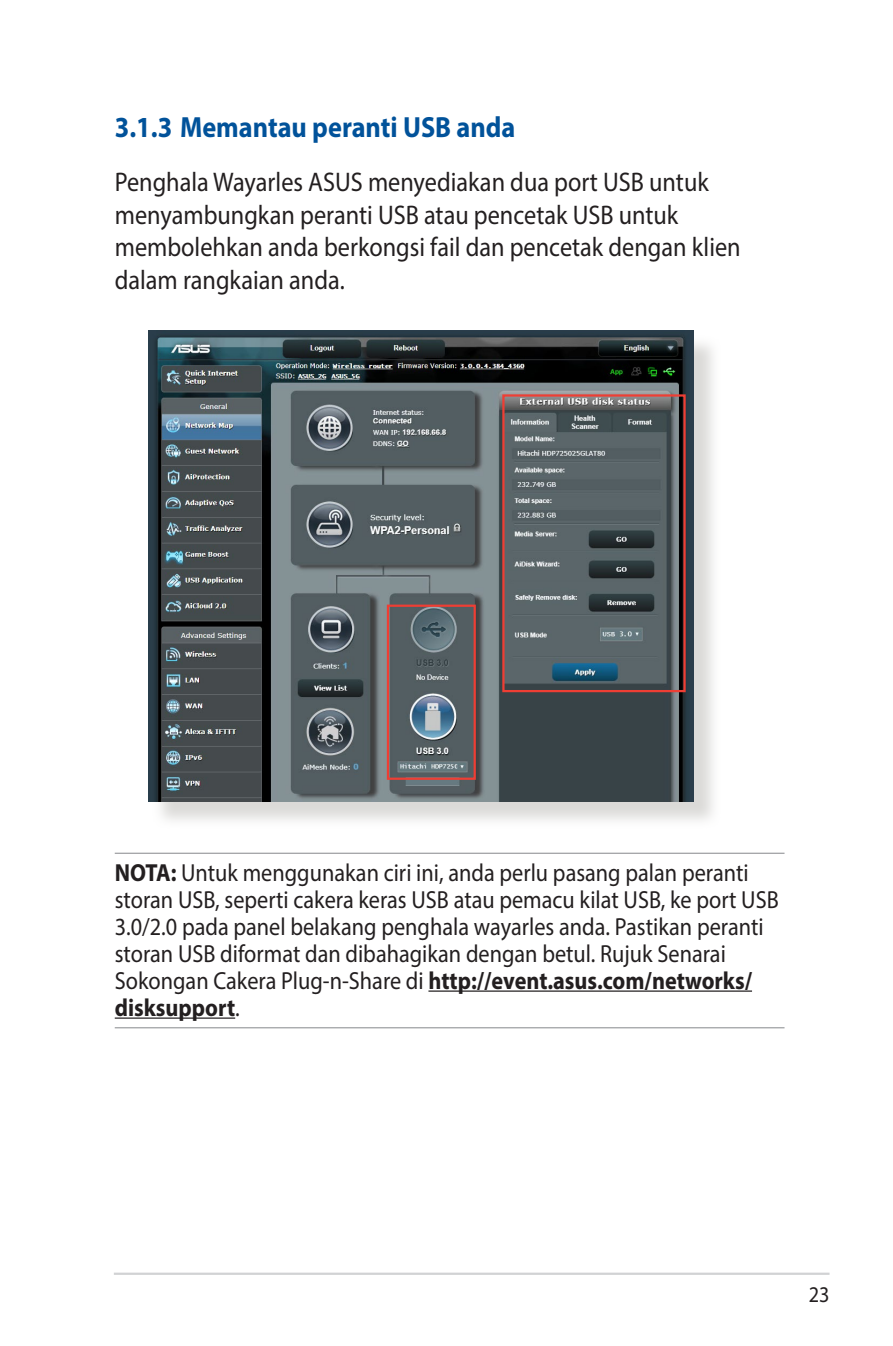
<style>
.page{position:relative;width:893px;height:1346px;background:#fff}
.page>*{position:absolute;margin:0;border:0;box-sizing:border-box;transform-origin:0 0}
.t1{font:700 29.25px "Myriad Pro";color:#01529a;scale:.9 1}
.t2{font:27px/32.4px "Myriad Pro";color:#231f20;scale:.9 1}
.t3{font:24.75px/27px "Myriad Pro";color:#231f20;scale:.9 1}
.t4{font:22.5px "Myriad Pro";color:#231f20;scale:.9 1}
.s1{font-weight:700}
</style>
<div class="page">
<hr style="left:114px;top:1272px;width:715px;height:3px;background:#d1d2d4">
<hr style="left:115px;top:853px;width:669px;height:1px;background:#939598">
<hr style="left:428px;top:990px;width:324px;height:2px;background:#231f20">
<hr style="left:115px;top:1027px;width:669px;height:1px;background:#939598">
<hr style="left:115px;top:1017px;width:120px;height:2px;background:#231f20">
<div style="left:151px;top:334px;width:571px;height:495px;background:#cfcecb;opacity:.75"></div>
<img style="left:148px;top:331px;width:545px;height:470px">
<div style="left:387px;top:604px;width:89px;height:176px;border:2px solid #ee3e34"></div>
<div style="left:502px;top:394px;width:184px;height:298px;border:2px solid #ee3e34"></div>
<p class="t1" style="left:115px;top:108px;width:447px">3.1.3 Memantau peranti USB anda</p>
<p class="t2" style="left:115px;top:166px;width:697px">Penghala Wayarles ASUS menyediakan dua port USB untuk menyambungkan peranti USB atau pencetak USB untuk membolehkan anda berkongsi fail dan pencetak dengan klien dalam rangkaian anda.</p>
<p class="t3" style="left:115px;top:858px;width:739px"><span class="s1">NOTA:</span> Untuk menggunakan ciri ini, anda perlu pasang palan peranti storan USB, seperti cakera keras USB atau pemacu kilat USB, ke port USB 3.0/2.0 pada panel belakang penghala wayarles anda. Pastikan peranti storan USB diformat dan dibahagikan dengan betul. Rujuk Senarai Sokongan Cakera Plug-n-Share di <span class="s1">http://event.asus.com/networks/ disksupport</span>.</p>
<p class="t4" style="left:809px;top:1281px;width:25px">23</p>
</div>
